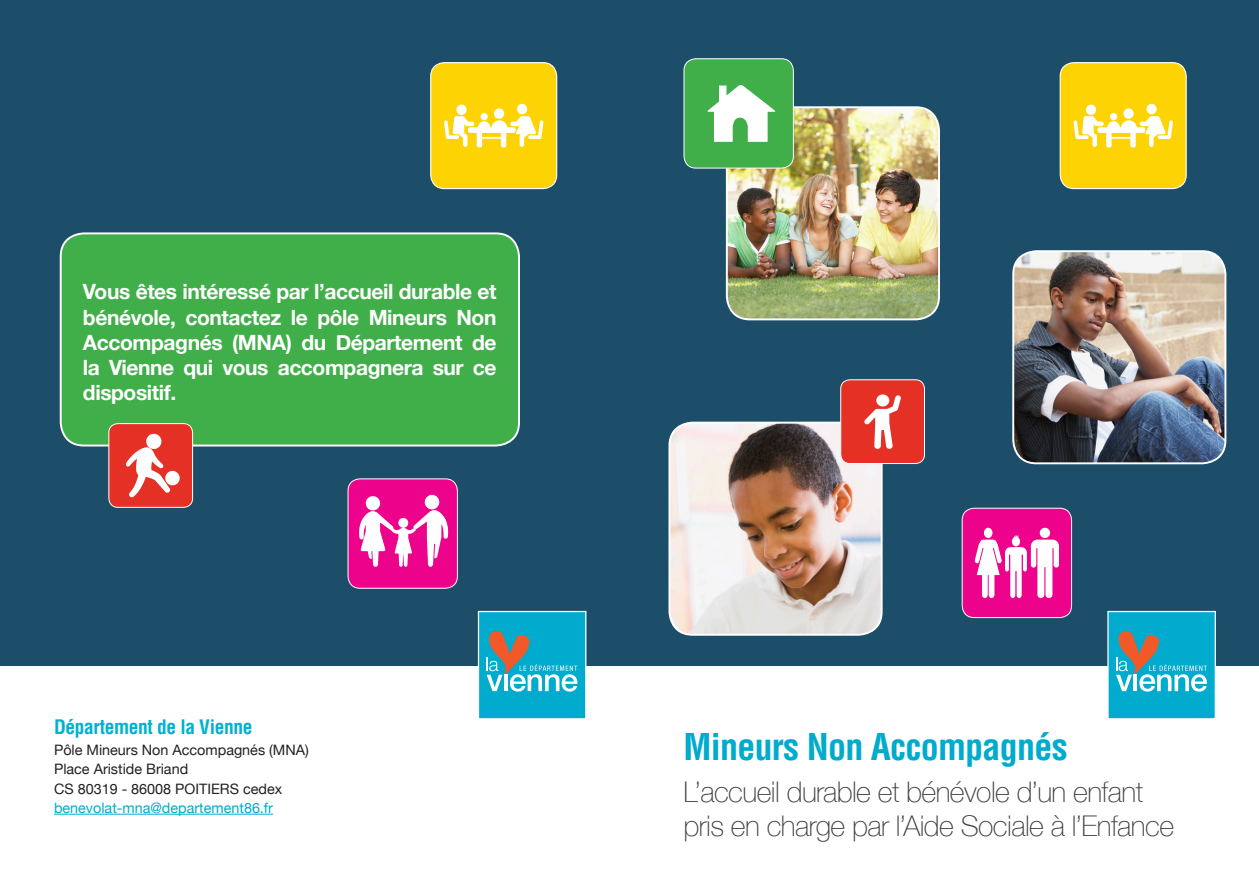
<style>
.page{position:relative;width:1259px;height:893px;background:#fff}
.page>*{position:absolute;margin:0;border:0;box-sizing:border-box;transform-origin:0 0}
.t1{font:700 condensed 36px "Helvetica";letter-spacing:-.02em;color:#00abcd}
.t2{font:100 28.5px "Helvetica Neue";letter-spacing:-.02em;color:#3e3e3f}
.t3{font:700 21px/25.2px "Helvetica Neue";letter-spacing:-.02em;color:#fff;text-align:justify}
.t4{font:700 condensed 19.5px "Helvetica";letter-spacing:-.02em;color:#00b1d0}
.t5{font:14.4px "Helvetica Neue";color:#231f20}
.t6{font:14.4px "Helvetica Neue";color:#00abcd}
</style>
<div class="page">
<div style="left:629px;top:0;width:630px;height:665px;background:#1d4e69"></div>
<div style="left:1060px;top:63px;width:126px;height:126px;background:#fed304;border-radius:14px"></div>
<div style="left:1059px;top:62px;width:127px;height:127px;border:1px solid #fff;border-radius:14px"></div>
<div style="left:1086px;top:105px;width:10px;height:10px;background:#fff;border-radius:50%"></div>
<div style="left:1146px;top:104px;width:10px;height:10px;background:#fff;border-radius:50%"></div>
<svg style="left:1073px;top:116px;width:100px;height:31px"></svg>
<div style="left:1110px;top:113px;width:7px;height:7px;background:#fff;border-radius:50%"></div>
<div style="left:1123px;top:108px;width:10px;height:11px;background:#fff;border-radius:50%"></div>
<div style="left:962px;top:508px;width:109px;height:110px;background:#ed028c;border-radius:12px"></div>
<div style="left:961px;top:508px;width:111px;height:110px;border:1px solid #fff;border-radius:12px"></div>
<div style="left:1108px;top:611px;width:107px;height:108px;background:#00abcd"></div>
<svg style="left:1116px;top:631px;width:91px;height:61px"></svg>
<div style="left:1107px;top:611px;width:109px;height:108px;border:1px solid #fff"></div>
<img style="left:727px;top:107px;width:212px;height:212px">
<div style="left:726px;top:106px;width:214px;height:214px;border:2px solid #fff;border-radius:23px"></div>
<div style="left:684px;top:59px;width:109px;height:109px;background:#40ae49;border-radius:12px"></div>
<div style="left:683px;top:58px;width:111px;height:111px;border:1px solid #fff;border-radius:12px"></div>
<svg style="left:707px;top:85px;width:68px;height:57px"></svg>
<img style="left:669px;top:423px;width:212px;height:211px">
<div style="left:668px;top:422px;width:214px;height:214px;border:2px solid #fff;border-radius:23px"></div>
<div style="left:840px;top:380px;width:84px;height:83px;background:#e53025;border-radius:9px"></div>
<div style="left:840px;top:379px;width:85px;height:85px;border:1px solid #fff;border-radius:9px"></div>
<img style="left:1013px;top:251px;width:212px;height:212px">
<div style="left:1012px;top:250px;width:214px;height:214px;border:2px solid #fff;border-radius:23px"></div>
<svg style="left:864px;top:395px;width:37px;height:54px"></svg>
<div style="left:1039px;top:528px;width:11px;height:10px;background:#fff;border-radius:50%"></div>
<div style="left:984px;top:528px;width:8px;height:10px;background:#fff;border-radius:50%"></div>
<svg style="left:974px;top:535px;width:85px;height:63px"></svg>
<div style="left:0;top:0;width:629px;height:665px;background:#1d4e69"></div>
<div style="left:431px;top:63px;width:126px;height:126px;background:#fed304;border-radius:14px"></div>
<div style="left:430px;top:62px;width:127px;height:127px;border:1px solid #fff;border-radius:14px"></div>
<hr style="left:54px;top:814px;width:219px;height:1px;background:#00abcd">
<div style="left:456px;top:105px;width:10px;height:10px;background:#fff;border-radius:50%"></div>
<div style="left:517px;top:104px;width:10px;height:10px;background:#fff;border-radius:50%"></div>
<svg style="left:444px;top:116px;width:99px;height:31px"></svg>
<div style="left:480px;top:113px;width:8px;height:7px;background:#fff;border-radius:50%"></div>
<div style="left:494px;top:108px;width:10px;height:11px;background:#fff;border-radius:50%"></div>
<div style="left:348px;top:479px;width:109px;height:109px;background:#ed028c;border-radius:12px"></div>
<div style="left:347px;top:478px;width:111px;height:111px;border:1px solid #fff;border-radius:12px"></div>
<div style="left:478px;top:611px;width:108px;height:108px;background:#00abcd"></div>
<svg style="left:486px;top:631px;width:91px;height:61px"></svg>
<div style="left:478px;top:611px;width:108px;height:108px;border:1px solid #fff"></div>
<svg style="left:359px;top:494px;width:89px;height:73px"></svg>
<div style="left:61px;top:233px;width:458px;height:212px;background:#40ae49;border-radius:23px"></div>
<div style="left:60px;top:232px;width:460px;height:214px;border:2px solid #fff;border-radius:23px"></div>
<div style="left:109px;top:424px;width:84px;height:83px;background:#e53025;border-radius:9px"></div>
<div style="left:108px;top:423px;width:85px;height:85px;border:1px solid #fff;border-radius:9px"></div>
<svg style="left:126px;top:433px;width:54px;height:64px"></svg>
<p class="t3" style="left:83px;top:280px;width:415px">Vous êtes intéressé par l’accueil durable et bénévole, contactez le pôle Mineurs Non Accompagnés (MNA) du Département de la Vienne qui vous accompagnera sur ce dispositif.</p>
<p class="t4" style="left:54px;top:715px;width:200px">Département de la Vienne</p>
<p class="t5" style="left:54px;top:740px;width:256px">Pôle Mineurs Non Accompagnés (MNA)</p>
<p class="t5" style="left:54px;top:759px;width:136px">Place Aristide Briand</p>
<p class="t5" style="left:54px;top:778px;width:230px">CS 80319 - 86008 POITIERS cedex</p>
<p class="t6" style="left:54px;top:797px;width:220px">benevolat-mna@departement86.fr</p>
<p class="t1" style="left:683px;top:724px;width:386px">Mineurs Non Accompagnés</p>
<p class="t2" style="left:683px;top:770px;width:461px">L’accueil durable et bénévole d’un enfant</p>
<p class="t2" style="left:683px;top:805px;width:492px">pris en charge par l’Aide Sociale à l’Enfance</p>
</div>
